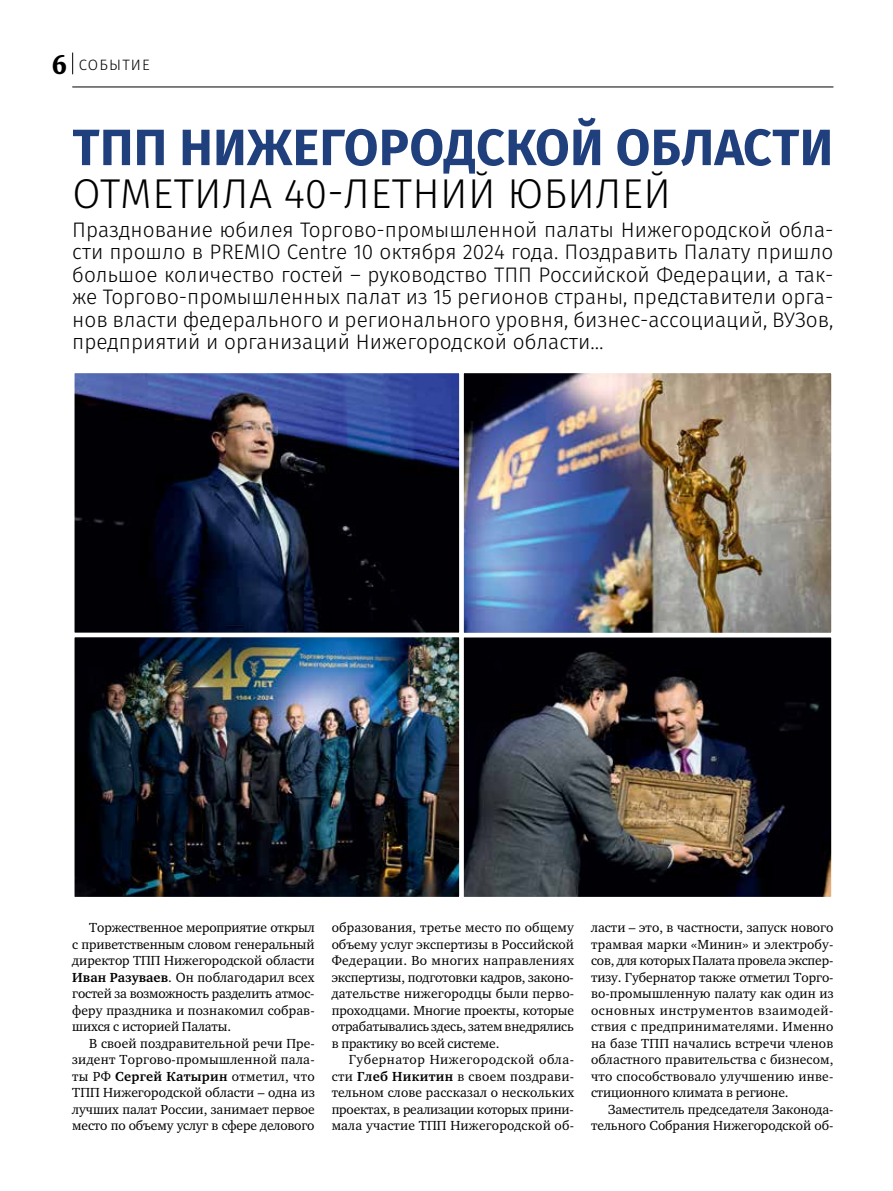
<style>
.page{position:relative;width:893px;height:1191px;background:#fff}
.page>*{position:absolute;margin:0;border:0;box-sizing:border-box;transform-origin:0 0}
.t1{font:700 51.15px "Fira Sans";letter-spacing:.01em;color:#203f7d}
.t2{font:300 41.7px "Fira Sans";letter-spacing:.01em;color:#000}
.t3{font:300 21px/22.5px "Fira Sans";color:#000;text-align:justify}
.t4{font:300 15px "Fira Sans";letter-spacing:.08em;color:#000}
.t5{font:13.5px/16.5px "Charter C";letter-spacing:-.01em;color:#000;text-align:justify}
.s1{font-family:"More Pro";font-weight:700;font-size:27px}
.s2{font-weight:700}
</style>
<div class="page">
<svg style="left:72px;top:53px;width:1px;height:21px"></svg>
<hr style="left:72px;top:87px;width:761px;height:1px;background:#000">
<img style="left:75px;top:374px;width:756px;height:522px">
<div style="left:459px;top:633px;width:377px;height:268px;border:4px solid #fff"></div>
<div style="left:459px;top:369px;width:377px;height:268px;border:4px solid #fff"></div>
<div style="left:70px;top:369px;width:394px;height:268px;border:4px solid #fff"></div>
<div style="left:70px;top:633px;width:394px;height:268px;border:4px solid #fff"></div>
<p class="t4" style="left:52px;top:55px;width:99px"><span class="s1">6</span> СОБЫТИЕ</p>
<h1 class="t1" style="left:73px;top:104px;width:762px">ТПП НИЖЕГОРОДСКОЙ ОБЛАСТИ</h1>
<h2 class="t2" style="left:72px;top:164px;width:600px">ОТМЕТИЛА 40-ЛЕТНИЙ ЮБИЛЕЙ</h2>
<p class="t3" style="left:72px;top:218px;width:763px">Празднование юбилея Торгово-промышленной палаты Нижегородской обла&shy;сти прошло в PREMIO Centre 10 октября 2024 года. Поздравить Палату пришло большое количество гостей – руководство ТПП Российской Федерации, а так&shy;же Торгово-промышленных палат из 15 регионов страны, представители орга&shy;нов власти федерального и регионального уровня, бизнес-ассоциаций, ВУЗов, предприятий и организаций Нижегородской области…</p>
<p class="t5" style="left:72px;top:919px;width:244px;text-indent:17px">Торжественное мероприятие открыл с приветственным словом генеральный директор ТПП Нижегородской области <span class="s2">Иван Разуваев</span>. Он поблагодарил всех гостей за возможность разделить атмос&shy;феру праздника и познакомил собрав&shy;шихся с историей Палаты.</p>
<p class="t5" style="left:72px;top:1035px;width:244px;text-indent:17px">В своей поздравительной речи Пре&shy;зидент Торгово-промышленной пала&shy;ты РФ <span class="s2">Сергей Катырин</span> отметил, что ТПП Нижегородской области – одна из лучших палат России, занимает первое место по объему услуг в сфере делового</p>
<p class="t5" style="left:332px;top:919px;width:244px">образования, третье место по общему объему услуг экспертизы в Российской Федерации. Во многих направлениях экспертизы, подготовки кадров, законо&shy;дательстве нижегородцы были перво&shy;проходцами. Многие проекты, которые отрабатывались здесь, затем внедрялись в практику во всей системе.</p>
<p class="t5" style="left:332px;top:1051px;width:244px;text-indent:17px">Губернатор Нижегородской обла&shy;сти <span class="s2">Глеб Никитин</span> в своем поздрави&shy;тельном слове рассказал о нескольких проектах, в реализации которых прини&shy;мала участие ТПП Нижегородской об-</p>
<p class="t5" style="left:591px;top:919px;width:244px">ласти – это, в частности, запуск нового трамвая марки «Минин» и электробу&shy;сов, для которых Палата провела экспер&shy;тизу. Губернатор также отметил Торго&shy;во-промышленную палату как один из основных инструментов взаимодей&shy;ствия с предпринимателями. Именно на базе ТПП начались встречи членов областного правительства с бизнесом, что способствовало улучшению инве&shy;стиционного климата в регионе.</p>
<p class="t5" style="left:591px;top:1101px;width:244px;text-align:right">Заместитель председателя Законода&shy;тельного Собрания Нижегородской об-</p>
</div>
